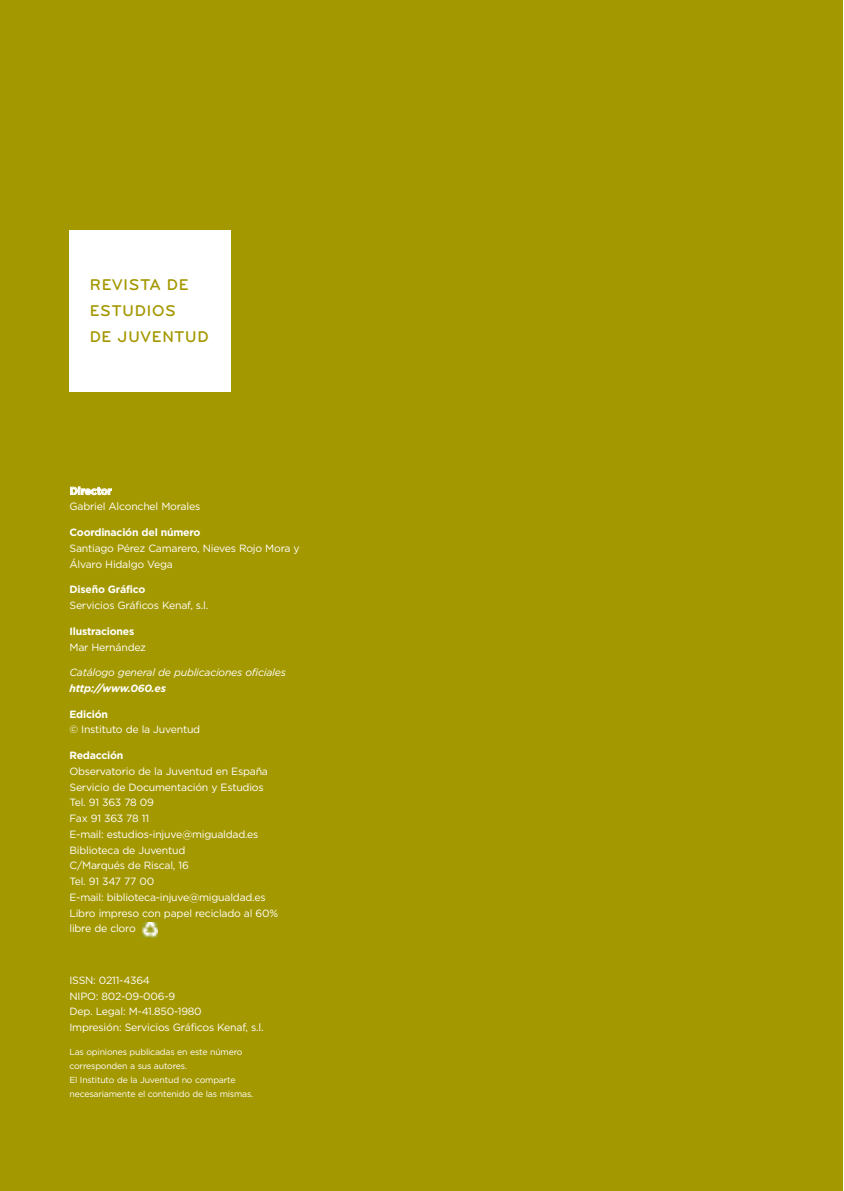
<style>
.page{position:relative;width:844px;height:1191px;background:#fff}
.page>*{position:absolute;margin:0;border:0;box-sizing:border-box;transform-origin:0 0}
.t1{font:500 16.1px/26.2px "Bryant";letter-spacing:.03em;color:#a49800}
.t2{font:10.5px/15.8px "Gotham";letter-spacing:-.02em;color:#fff}
.t3{font:700 10.5px "Gotham";letter-spacing:-.02em;color:#fff}
.t4{font:italic 10.5px "Gotham";letter-spacing:-.02em;color:#fff}
.t5{font:italic 700 10.5px "Gotham";letter-spacing:-.02em;color:#fff}
.t6{font:8.75px/14px "Gotham";letter-spacing:-.02em;color:#fff}
</style>
<div class="page">
<div style="left:0;top:0;width:842px;height:1191px;background:#a49800"></div>
<div style="left:69px;top:231px;width:162px;height:161px;background:#fff"></div>
<img style="left:142px;top:922px;width:16px;height:15px">
<h1 class="t1" style="left:89px;top:273px;width:121px">REVISTA DE<br>ESTUDIOS<br>DE JUVENTUD</h1>
<p class="t3" style="left:70px;top:485px;width:44px">Director</p>
<p class="t2" style="left:69px;top:499px;width:132px">Gabriel Alconchel Morales</p>
<p class="t3" style="left:69px;top:526px;width:132px">Coordinación del número</p>
<p class="t2" style="left:69px;top:540px;width:232px">Santiago Pérez Camarero, Nieves Rojo Mora y<br>Álvaro Hidalgo Vega</p>
<p class="t3" style="left:69px;top:583px;width:77px">Diseño Gráfico</p>
<p class="t2" style="left:69px;top:597px;width:140px">Servicios Gráficos Kenaf, s.l.</p>
<p class="t3" style="left:69px;top:625px;width:66px">Ilustraciones</p>
<p class="t2" style="left:69px;top:639px;width:78px">Mar Hernández</p>
<p class="t4" style="left:69px;top:666px;width:218px">Catálogo general de publicaciones oficiales</p>
<p class="t5" style="left:69px;top:682px;width:98px">http://www.060.es</p>
<p class="t3" style="left:69px;top:708px;width:40px">Edición</p>
<p class="t2" style="left:69px;top:722px;width:132px">© Instituto de la Juventud</p>
<p class="t3" style="left:69px;top:749px;width:55px">Redacción</p>
<p class="t2" style="left:69px;top:763px;width:210px">Observatorio de la Juventud en España<br>Servicio de Documentación y Estudios<br>Tel. 91 363 78 09<br>Fax 91 363 78 11<br>E-mail: estudios-injuve@migualdad.es<br>Biblioteca de Juventud<br>C/Marqués de Riscal, 16<br>Tel. 91 347 77 00<br>E-mail: biblioteca-injuve@migualdad.es<br>Libro impreso con papel reciclado al 60% libre de cloro</p>
<p class="t2" style="left:69px;top:972px;width:195px">ISSN: 0211-4364<br>NIPO: 802-09-006-9<br>Dep. Legal: M-41.850-1980<br>Impresión: Servicios Gráficos Kenaf, s.l.</p>
<p class="t6" style="left:69px;top:1045px;width:185px">Las opiniones publicadas en este número corresponden a sus autores.<br>El Instituto de la Juventud no comparte necesariamente el contenido de las mismas.</p>
</div>
